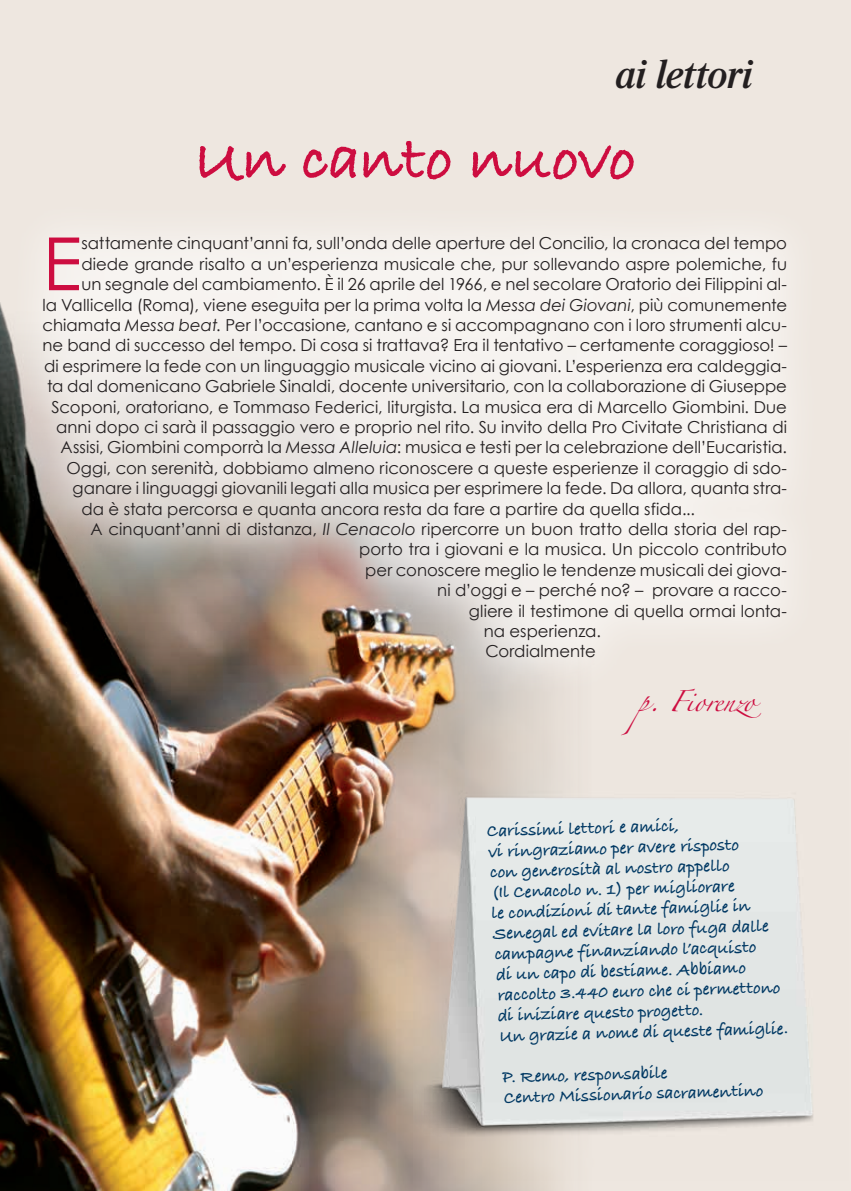
<style>
.page{position:relative;width:851px;height:1191px;background:#fff}
.page>*{position:absolute;margin:0;border:0;box-sizing:border-box;transform-origin:0 0}
.t1{font:73.35px "Century Gothic";color:#cd0d40}
.t2{font:64.5px "Bradley Hand ITCTT Bold";letter-spacing:-.005em;color:#cd0d40}
.t3{font:italic 600 40.35px "Times LT Std";letter-spacing:-.025em;color:#231f20}
.t4{font:18.9px "Zapfino";letter-spacing:-.015em;color:#cd0d40}
.t5{font:700 18.15px/20.5px "Bradley Hand ITCTT";color:#003863}
.t6{font:16.5px "Century Gothic";letter-spacing:.005em;color:#231f20}
.s1{font-style:italic}
</style>
<div class="page">
<div style="left:0;top:0;width:850px;height:1191px;background:#eee7e0"></div>
<img style="left:0;top:303px;width:563px;height:888px">
<div style="left:5px;top:198px;width:819px;height:499px;background:#fff;opacity:.75"></div>
<img style="left:398px;top:730px;width:415px;height:450px">
<h3 class="t3" style="left:616px;top:51px;width:138px">ai lettori</h3>
<h2 class="t2" style="left:194px;top:122px;width:443px">Un canto nuovo</h2>
<h1 class="t1" style="left:43px;top:219px;width:41px">E</h1>
<p class="t6" style="left:81px;top:233px;width:707px">sattamente cinquant’anni fa, sull’onda delle aperture del Concilio, la cronaca del tempo</p>
<p class="t6" style="left:81px;top:254px;width:707px">diede grande risalto a un’esperienza musicale che, pur sollevando aspre polemiche, fu</p>
<p class="t6" style="left:81px;top:274px;width:707px">un segnale del cambiamento. È il 26 aprile del 1966, e nel secolare Oratorio dei Filippini al-</p>
<p class="t6" style="left:43px;top:294px;width:746px">la Vallicella (Roma), viene eseguita per la prima volta la <span class="s1">Messa dei Giovani</span>, più comunemente</p>
<p class="t6" style="left:43px;top:315px;width:746px">chiamata <span class="s1">Messa beat.</span> Per l’occasione, cantano e si accompagnano con i loro strumenti alcu-</p>
<p class="t6" style="left:43px;top:335px;width:746px">ne band di successo del tempo. Di cosa si trattava? Era il tentativo – certamente coraggioso! –</p>
<p class="t6" style="left:44px;top:356px;width:744px">di esprimere la fede con un linguaggio musicale vicino ai giovani. L’esperienza era caldeggia-</p>
<p class="t6" style="left:47px;top:376px;width:741px">ta dal domenicano Gabriele Sinaldi, docente universitario, con la collaborazione di Giuseppe</p>
<p class="t6" style="left:52px;top:396px;width:736px">Scoponi, oratoriano, e Tommaso Federici, liturgista. La musica era di Marcello Giombini. Due</p>
<p class="t6" style="left:56px;top:417px;width:732px">anni dopo ci sarà il passaggio vero e proprio nel rito. Su invito della Pro Civitate Christiana di</p>
<p class="t6" style="left:61px;top:437px;width:728px">Assisi, Giombini comporrà la <span class="s1">Messa Alleluia</span>: musica e testi per la celebrazione dell’Eucaristia.</p>
<p class="t6" style="left:67px;top:458px;width:721px">Oggi, con serenità, dobbiamo almeno riconoscere a queste esperienze il coraggio di sdo-</p>
<p class="t6" style="left:73px;top:478px;width:716px">ganare i linguaggi giovanili legati alla musica per esprimere la fede. Da allora, quanta stra-</p>
<p class="t6" style="left:82px;top:498px;width:615px">da è stata percorsa e quanta ancora resta da fare a partire da quella sfida...</p>
<p class="t6" style="left:91px;top:519px;width:697px">A cinquant’anni di distanza, <span class="s1">Il Cenacolo</span> ripercorre un buon tratto della storia del rap-</p>
<p class="t6" style="left:359px;top:539px;width:429px">porto tra i giovani e la musica. Un piccolo contributo</p>
<p class="t6" style="left:365px;top:560px;width:423px">per conoscere meglio le tendenze musicali dei giova-</p>
<p class="t6" style="left:437px;top:580px;width:351px">ni d’oggi e – perché no? – provare a racco-</p>
<p class="t6" style="left:469px;top:600px;width:320px">gliere il testimone di quella ormai lonta-</p>
<p class="t6" style="left:484px;top:621px;width:119px">na esperienza.</p>
<p class="t6" style="left:485px;top:641px;width:112px">Cordialmente</p>
<p class="t4" style="left:638px;top:693px;width:125px">p. Fiorenzo</p>
<p class="t5" style="left:486px;top:820px;width:296px;rotate:-2deg">Carissimi lettori e amici,<br>vi ringraziamo per avere risposto<br>con generosità al nostro appello<br>(Il Cenacolo n. 1) per migliorare<br>le condizioni di tante famiglie in Senegal ed evitare la loro fuga dalle campagne finanziando l’acquisto<br>di un capo di bestiame. Abbiamo raccolto 3.440 euro che ci permettono di iniziare questo progetto.<br>Un grazie a nome di queste famiglie.</p>
<p class="t5" style="left:502px;top:1066px;width:262px;rotate:-2deg">P. Remo, responsabile<br>Centro Missionario sacramentino</p>
</div>
